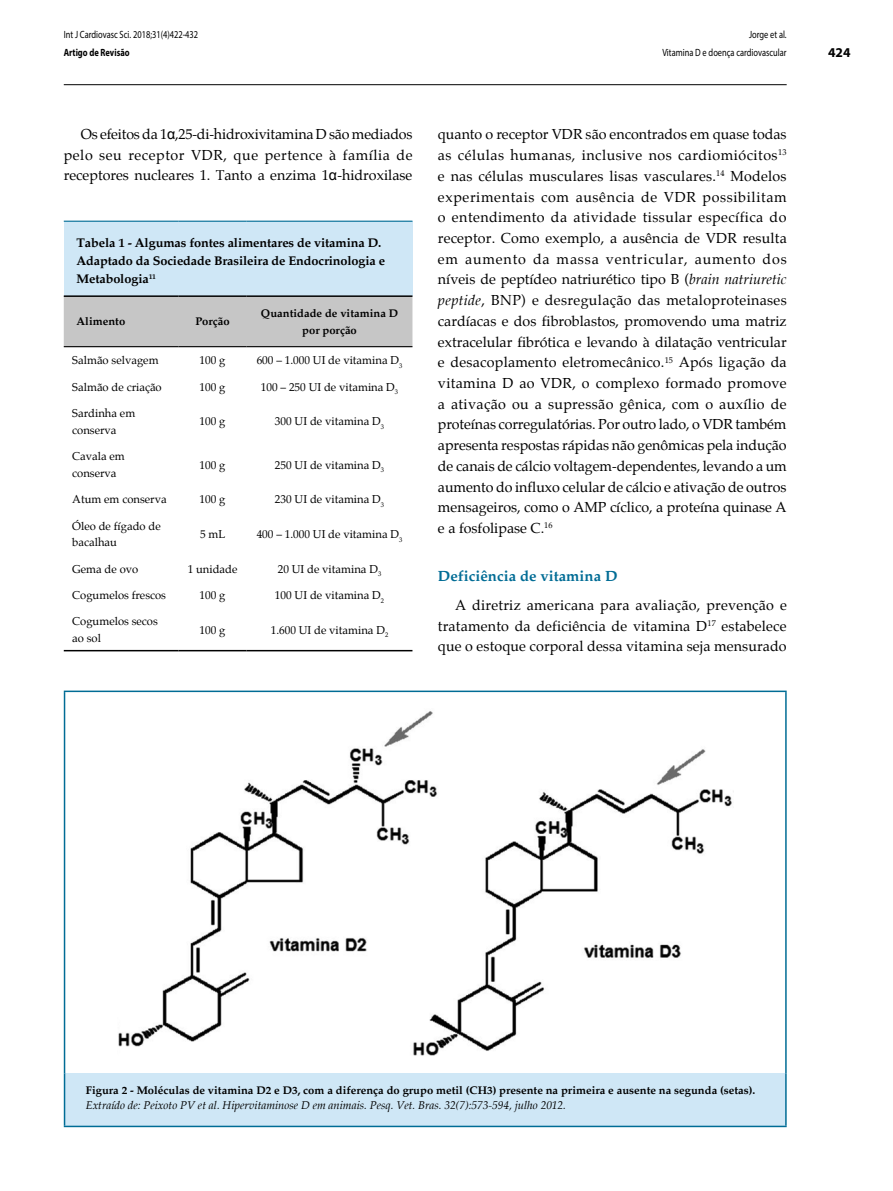
<style>
.page{position:relative;width:893px;height:1191px;background:#fff}
.page>*{position:absolute;margin:0;border:0;box-sizing:border-box;transform-origin:0 0}
.t1{font:700 15px "Palatino";color:#006c95}
.t2{font:14.25px/20.7px "Palatino";color:#000;text-align:justify}
.t3{font:700 13.5px "Myriad Pro";color:#000}
.t4{font:700 12.75px/18px "Palatino";letter-spacing:-.01em;color:#000}
.t5{font:11.25px/16.8px "Palatino";color:#000}
.t6{font:700 11.25px/16.8px "Palatino";color:#000;text-align:center}
.t7{font:italic 11.25px "Palatino";color:#000}
.t8{font:10.5px/18px "Myriad Pro";color:#000;text-align:right;scale:.8 1}
.t9{font:700 10.5px "Myriad Pro";color:#000;scale:.8 1}
.s1{font-family:"Arial"}
.s2{font-style:italic}
</style>
<div class="page">
<hr style="left:64px;top:84px;width:723px;height:1px;background:#000">
<div style="left:64px;top:221px;width:348px;height:75px;background:#cfe7f6"></div>
<div style="left:64px;top:297px;width:348px;height:49px;background:#c6c6c6"></div>
<hr style="left:64px;top:650px;width:115px;height:1px;background:#000">
<hr style="left:179px;top:650px;width:68px;height:1px;background:#000">
<hr style="left:247px;top:650px;width:165px;height:1px;background:#000">
<hr style="left:64px;top:346px;width:115px;height:1px;background:#000">
<hr style="left:179px;top:346px;width:68px;height:1px;background:#000">
<hr style="left:247px;top:346px;width:165px;height:1px;background:#000">
<hr style="left:64px;top:221px;width:115px;height:1px;background:#006c95">
<hr style="left:179px;top:221px;width:68px;height:1px;background:#006c95">
<hr style="left:247px;top:221px;width:165px;height:1px;background:#006c95">
<hr style="left:64px;top:295px;width:115px;height:2px;background:#000">
<hr style="left:179px;top:295px;width:68px;height:2px;background:#000">
<hr style="left:247px;top:295px;width:165px;height:2px;background:#000">
<div style="left:65px;top:1073px;width:721px;height:53px;background:#cfe7f6"></div>
<hr style="left:64px;top:1073px;width:1px;height:52px;background:#006c95">
<hr style="left:785px;top:1073px;width:2px;height:52px;background:#006c95">
<hr style="left:64px;top:1125px;width:723px;height:2px;background:#006c95">
<hr style="left:64px;top:690px;width:723px;height:2px;background:#006c95">
<hr style="left:64px;top:692px;width:1px;height:381px;background:#006c95">
<hr style="left:785px;top:692px;width:2px;height:381px;background:#006c95">
<img style="left:118px;top:711px;width:614px;height:345px">
<p class="t8" style="left:64px;top:25px;width:170px">Int J Cardiovasc Sci. 2018;31(4)422-432</p>
<p class="t9" style="left:64px;top:45px;width:84px">Artigo de Revisão</p>
<p class="t8" style="left:662px;top:25px;width:157px">Jorge et al.<br>Vitamina D e doença cardiovascular</p>
<p class="t2" style="left:64px;top:125px;width:350px;line-height:20.2px;text-indent:17px">Os efeitos da 1<span class="s1">α</span>,25-di-hidroxivitamina D são mediados pelo seu receptor VDR, que pertence à família de receptores nucleares 1. Tanto a enzima 1<span class="s1">α</span>-hidroxilase</p>
<p class="t2" style="left:438px;top:124px;width:350px">quanto o receptor VDR são encontrados em quase todas as células humanas, inclusive nos cardiomiócitos<sup>13 </sup>e nas células musculares lisas vasculares.<sup>14</sup> Modelos experimentais com ausência de VDR possibilitam o entendimento da atividade tissular específica do receptor. Como exemplo, a ausência de VDR resulta em aumento da massa ventricular, aumento dos níveis de peptídeo natriurético tipo B (<span class="s2">brain natriuretic peptide</span>, BNP) e desregulação das metaloproteinases cardíacas e dos fibroblastos, promovendo uma matriz extracelular fibrótica e levando à dilatação ventricular e desacoplamento eletromecânico.<sup>15</sup> Após ligação da vitamina D ao VDR, o complexo formado promove a ativação ou a supressão gênica, com o auxílio de proteínas corregulatórias. Por outro lado, o VDR também apresenta respostas rápidas não genômicas pela indução de canais de cálcio voltagem-dependentes, levando a um aumento do influxo celular de cálcio e ativação de outros mensageiros, como o AMP cíclico, a proteína quinase A e a fosfolipase C.<sup>16</sup></p>
<p class="t1" style="left:438px;top:567px;width:181px">Deficiência de vitamina D</p>
<p class="t2" style="left:438px;top:595px;width:350px;text-indent:17px">A diretriz americana para avaliação, prevenção e tratamento da deficiência de vitamina D<sup>17</sup> estabelece que o estoque corporal dessa vitamina seja mensurado</p>
<p class="t4" style="left:77px;top:234px;width:310px">Tabela 1 - Algumas fontes alimentares de vitamina D.<br>Adaptado da Sociedade Brasileira de Endocrinologia e<br>Metabologia<sup>11</sup></p>
<p class="t6" style="left:77px;top:313px;width:50px">Alimento</p>
<p class="t6" style="left:195px;top:313px;width:36px">Porção</p>
<p class="t6" style="left:261px;top:305px;width:139px">Quantidade de vitamina D por porção</p>
<p class="t5" style="left:72px;top:352px;width:88px">Salmão selvagem</p>
<p class="t5" style="left:200px;top:352px;width:27px">100 g</p>
<p class="t5" style="left:257px;top:352px;width:147px">600 – 1.000 UI de vitamina D<sub>3</sub></p>
<p class="t5" style="left:72px;top:379px;width:91px">Salmão de criação</p>
<p class="t5" style="left:200px;top:379px;width:27px">100 g</p>
<p class="t5" style="left:261px;top:379px;width:139px">100 – 250 UI de vitamina D<sub>3</sub></p>
<p class="t5" style="left:72px;top:405px;width:64px">Sardinha em conserva</p>
<p class="t5" style="left:200px;top:413px;width:27px">100 g</p>
<p class="t5" style="left:275px;top:413px;width:111px">300 UI de vitamina D<sub>3</sub></p>
<p class="t5" style="left:72px;top:448px;width:54px">Cavala em conserva</p>
<p class="t5" style="left:200px;top:456px;width:27px">100 g</p>
<p class="t5" style="left:275px;top:456px;width:111px">250 UI de vitamina D<sub>3</sub></p>
<p class="t5" style="left:72px;top:491px;width:96px">Atum em conserva</p>
<p class="t5" style="left:200px;top:491px;width:27px">100 g</p>
<p class="t5" style="left:275px;top:491px;width:111px">230 UI de vitamina D<sub>3</sub></p>
<p class="t5" style="left:72px;top:517px;width:90px">Óleo de fígado de bacalhau</p>
<p class="t5" style="left:200px;top:526px;width:27px">5 mL</p>
<p class="t5" style="left:257px;top:526px;width:147px">400 – 1.000 UI de vitamina D<sub>3</sub></p>
<p class="t5" style="left:72px;top:561px;width:68px">Gema de ovo</p>
<p class="t5" style="left:188px;top:561px;width:51px">1 unidade</p>
<p class="t5" style="left:278px;top:561px;width:105px">20 UI de vitamina D<sub>3</sub></p>
<p class="t5" style="left:72px;top:587px;width:95px">Cogumelos frescos</p>
<p class="t5" style="left:200px;top:587px;width:27px">100 g</p>
<p class="t5" style="left:275px;top:587px;width:111px">100 UI de vitamina D<sub>2</sub></p>
<p class="t5" style="left:72px;top:613px;width:87px">Cogumelos secos ao sol</p>
<p class="t5" style="left:200px;top:621px;width:27px">100 g</p>
<p class="t5" style="left:271px;top:621px;width:119px">1.600 UI de vitamina D<sub>2</sub></p>
<p class="t3" style="left:828px;top:44px;width:24px">424</p>
<p class="t6" style="left:86px;top:1082px;width:671px">Figura 2 - Moléculas de vitamina D2 e D3, com a diferença do grupo metil (CH3) presente na primeira e ausente na segunda (setas).</p>
<p class="t7" style="left:86px;top:1098px;width:482px">Extraído de: Peixoto PV et al. Hipervitaminose D em animais. Pesq. Vet. Bras. 32(7):573-594, julho 2012.</p>
</div>
